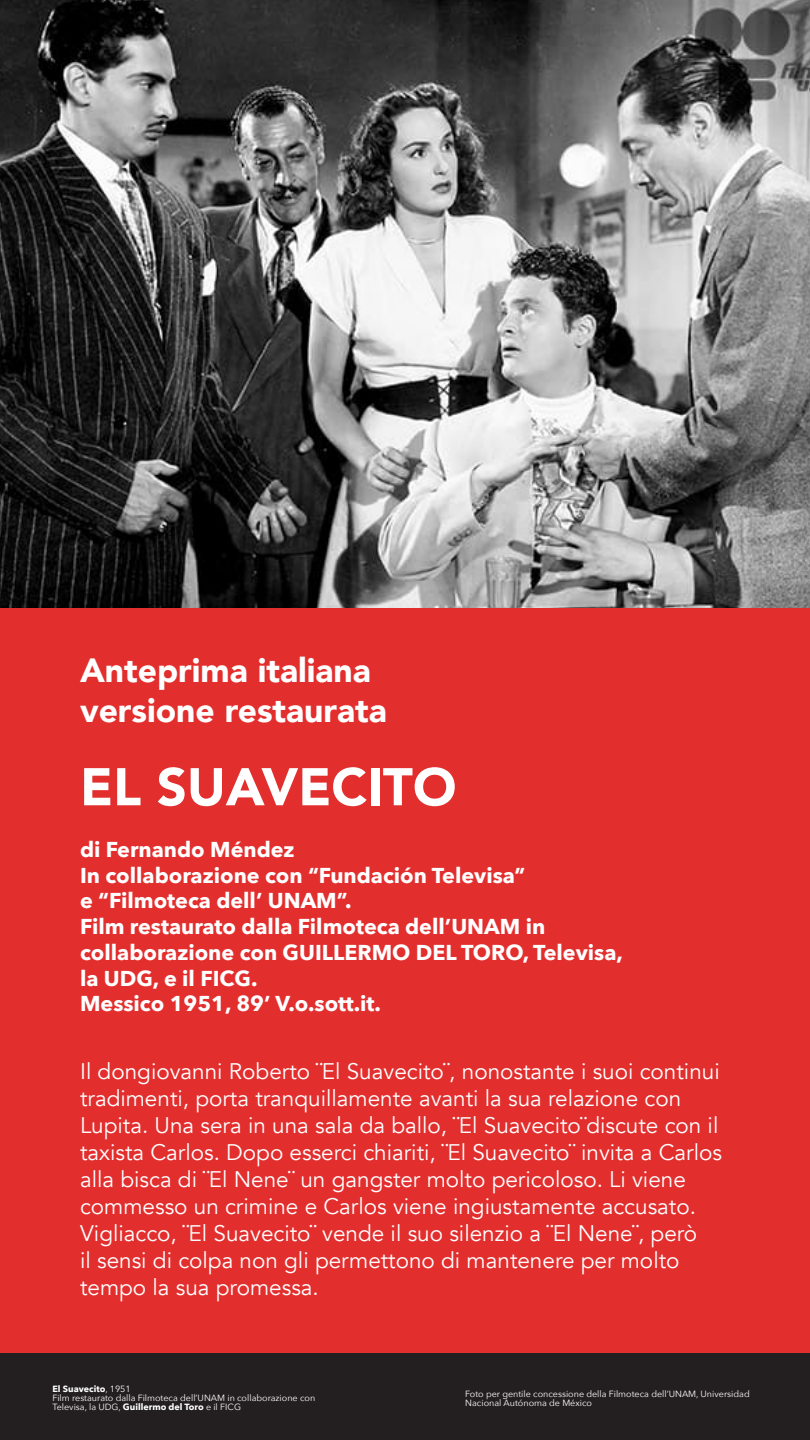
<style>
.page{position:relative;width:810px;height:1440px;background:#e32e2e}
.page>*{position:absolute;margin:0;border:0;box-sizing:border-box;transform-origin:0 0}
.t1{font:900 52.43px "Avenir";color:#fff}
.t2{font:900 33.53px/40.3px "Avenir";color:#fff}
.t3{font:22.5px/27px "Avenir";color:#fff}
.t4{font:700 21.45px/25.7px "Avenir Next";color:#fff}
.t5{font:9px/9px "Avenir Next";color:#fff}
.t6{font:700 9px "Avenir Next";color:#fff}
.s1{font-weight:400}
.s2{font-weight:700}
</style>
<div class="page">
<img style="left:0;top:0;width:810px;height:608px">
<div style="left:0;top:1353px;width:810px;height:87px;background:#231f20"></div>
<p class="t2" style="left:80px;top:649px;width:308px">Anteprima italiana versione restaurata</p>
<p class="t1" style="left:80px;top:742px;width:378px">EL SUAVECITO</p>
<p class="t4" style="left:80px;top:836px;width:216px">di Fernando Méndez</p>
<p class="t4" style="left:80px;top:862px;width:447px">In collaborazione con “Fundación Televisa” e “Filmoteca dell’ UNAM”.</p>
<p class="t4" style="left:80px;top:913px;width:544px">Film restaurato dalla Filmoteca dell’UNAM in collaborazione con GUILLERMO DEL TORO, Televisa, la UDG, e il FICG.</p>
<p class="t4" style="left:80px;top:991px;width:302px">Messico 1951, 89’ V.o.sott.it.</p>
<p class="t3" style="left:80px;top:1058px;width:643px">Il dongiovanni Roberto ¨El Suavecito¨, nonostante i suoi continui tradimenti, porta tranquillamente avanti la sua relazione con Lupita. Una sera in una sala da ballo, ¨El Suavecito¨discute con il taxista Carlos. Dopo esserci chiariti, ¨El Suavecito¨ invita a Carlos alla bisca di ¨El Nene¨ un gangster molto pericoloso. Li viene commesso un crimine e Carlos viene ingiustamente accusato.<br>Vigliacco, ¨El Suavecito¨ vende il suo silenzio a ¨El Nene¨, però<br>il sensi di colpa non gli permettono di mantenere per molto tempo la sua promessa.</p>
<p class="t6" style="left:53px;top:1381px;width:80px">El Suavecito<span class="s1">, 1951</span></p>
<p class="t5" style="left:53px;top:1393px;width:264px">Film restaurato dalla Filmoteca dell’UNAM in collaborazione con<br>Televisa, la UDG, <span class="s2">Guillermo del Toro</span> e il FICG</p>
<p class="t5" style="left:465px;top:1388px;width:286px">Foto per gentile concessione della Filmoteca dell’UNAM, Universidad<br>Nacional Autónoma de México</p>
</div>
